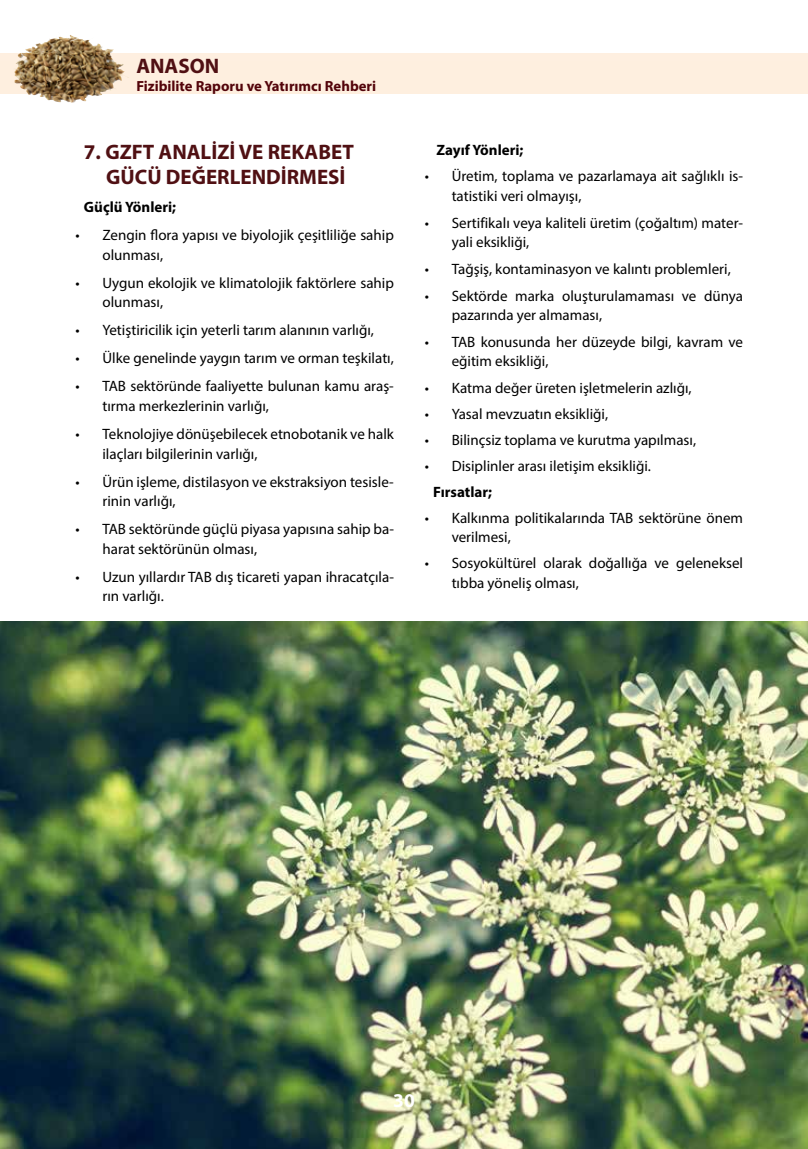
<style>
.page{position:relative;width:808px;height:1149px;background:#fff}
.page>*{position:absolute;margin:0;border:0;box-sizing:border-box;transform-origin:0 0}
.t1{font:700 21px/25.2px "Myriad Pro";color:#501013}
.t2{font:700 19.5px "Myriad Pro";color:#fff}
.t3{font:15px/19.5px "Myriad Pro";color:#000}
.t4{font:700 15px "Myriad Pro";color:#000}
.t5{font:700 14.7px "Myriad Pro";color:#53040a}
</style>
<div class="page">
<div style="left:0;top:53px;width:808px;height:41px;background:#feefdf"></div>
<img style="left:14px;top:36px;width:53px;height:45px">
<img style="left:0;top:621px;width:808px;height:527px">
<h1 class="t1" style="left:136px;top:53px;width:84px">ANASON</h1>
<p class="t5" style="left:136px;top:76px;width:241px">Fizibilite Raporu ve Yatırımcı Rehberi</p>
<h1 class="t1" style="left:106px;top:139px;width:249px;text-indent:-22px">7. GZFT ANALİZİ VE REKABET<br>GÜCÜ DEĞERLENDİRMESİ</h1>
<p class="t4" style="left:84px;top:197px;width:94px">Güçlü Yönleri;</p>
<p class="t3" style="left:102px;top:225px;width:293px;text-indent:-27px">• Zengin flora yapısı ve biyolojik çeşitliliğe sahip olunması,</p>
<p class="t3" style="left:102px;top:273px;width:293px;text-indent:-27px">• Uygun ekolojik ve klimatolojik faktörlere sahip olunması,</p>
<p class="t3" style="left:75px;top:320px;width:300px">• Yetiştiricilik için yeterli tarım alanının varlığı,</p>
<p class="t3" style="left:75px;top:348px;width:320px">• Ülke genelinde yaygın tarım ve orman teşkilatı,</p>
<p class="t3" style="left:102px;top:376px;width:293px;text-indent:-27px">• TAB sektöründe faaliyette bulunan kamu araş&shy;tırma merkezlerinin varlığı,</p>
<p class="t3" style="left:102px;top:424px;width:293px;text-indent:-27px">• Teknolojiye dönüşebilecek etnobotanik ve halk ilaçları bilgilerinin varlığı,</p>
<p class="t3" style="left:102px;top:471px;width:293px;text-indent:-27px">• Ürün işleme, distilasyon ve ekstraksiyon tesisle&shy;rinin varlığı,</p>
<p class="t3" style="left:102px;top:519px;width:293px;text-indent:-27px">• TAB sektöründe güçlü piyasa yapısına sahip ba&shy;harat sektörünün olması,</p>
<p class="t3" style="left:102px;top:566px;width:293px;text-indent:-27px">• Uzun yıllardır TAB dış ticareti yapan ihracatçıla&shy;rın varlığı.</p>
<p class="t4" style="left:436px;top:140px;width:89px">Zayıf Yönleri;</p>
<p class="t3" style="left:452px;top:166px;width:293px;text-indent:-27px">• Üretim, toplama ve pazarlamaya ait sağlıklı is&shy;tatistiki veri olmayışı,</p>
<p class="t3" style="left:452px;top:212px;width:293px;text-indent:-27px">• Sertifikalı veya kaliteli üretim (çoğaltım) mater&shy;yali eksikliği,</p>
<p class="t3" style="left:425px;top:259px;width:308px">• Tağşiş, kontaminasyon ve kalıntı problemleri,</p>
<p class="t3" style="left:452px;top:285px;width:293px;text-indent:-27px">• Sektörde marka oluşturulamaması ve dünya pazarında yer almaması,</p>
<p class="t3" style="left:452px;top:332px;width:293px;text-indent:-27px">• TAB konusunda her düzeyde bilgi, kavram ve eğitim eksikliği,</p>
<p class="t3" style="left:425px;top:378px;width:268px">• Katma değer üreten işletmelerin azlığı,</p>
<p class="t3" style="left:425px;top:404px;width:185px">• Yasal mevzuatın eksikliği,</p>
<p class="t3" style="left:425px;top:430px;width:273px">• Bilinçsiz toplama ve kurutma yapılması,</p>
<p class="t3" style="left:425px;top:455px;width:228px">• Disiplinler arası iletişim eksikliği.</p>
<p class="t4" style="left:433px;top:481px;width:60px">Fırsatlar;</p>
<p class="t3" style="left:452px;top:507px;width:293px;text-indent:-27px">• Kalkınma politikalarında TAB sektörüne önem verilmesi,</p>
<p class="t3" style="left:452px;top:553px;width:293px;text-indent:-27px">• Sosyokültürel olarak doğallığa ve geleneksel tıbba yöneliş olması,</p>
<h2 class="t2" style="left:393px;top:1087px;width:23px">30</h2>
</div>
